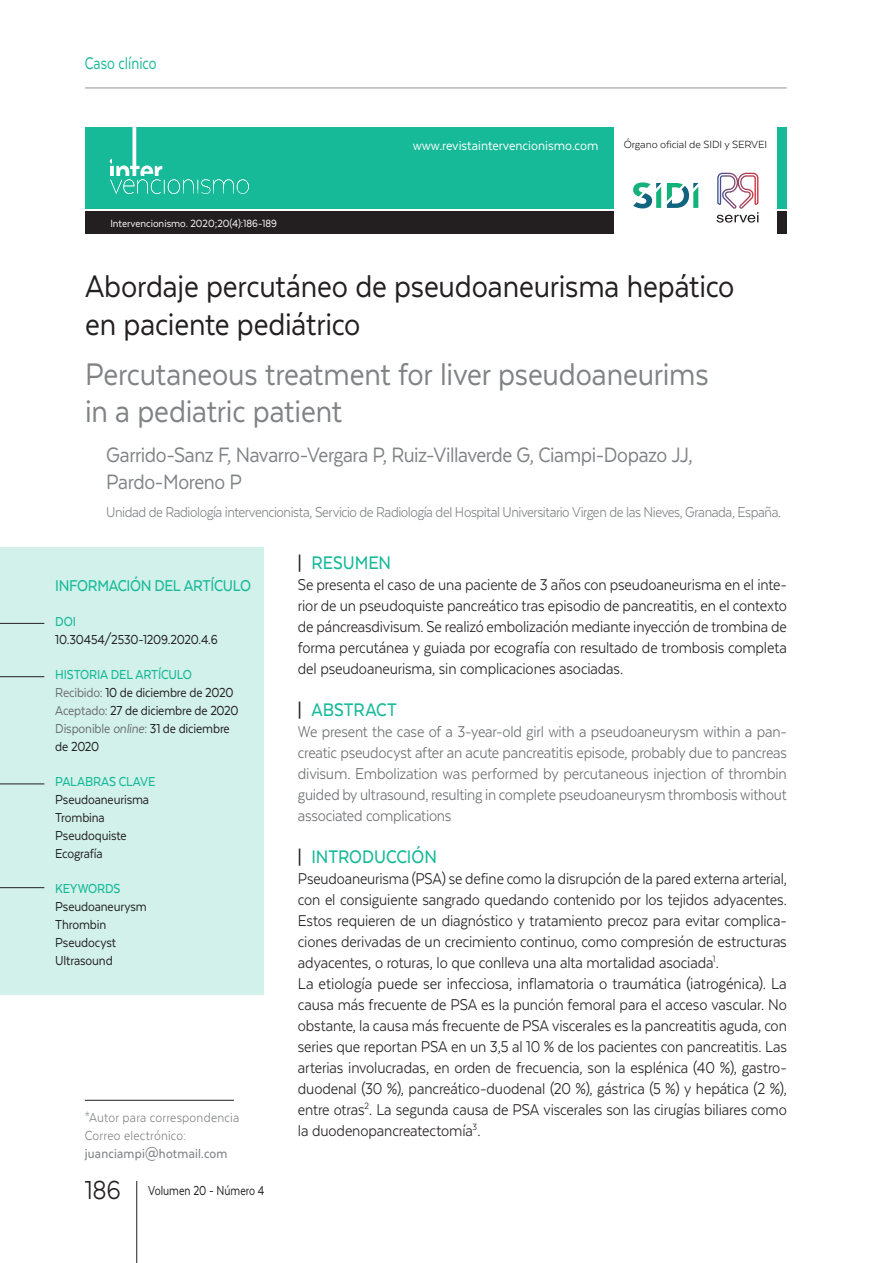
<style>
.page{position:relative;width:893px;height:1263px;background:#fff}
.page>*{position:absolute;margin:0;border:0;box-sizing:border-box;transform-origin:0 0}
.INTER_Titular{font:36px/37.5px "Texta";letter-spacing:-.005em;color:#231f20;scale:.9 1}
.INTER_Titular_ingles{font:36px/37.5px "Texta";letter-spacing:-.005em;color:#808285;scale:.9 1}
.INTER_Autor{font:24px/27px "Texta";letter-spacing:-.02em;color:#808285;scale:.9 1}
.INTER_Apartado_1{font:500 21px "Texta";color:#16b998;scale:.9 1}
.INTER_Cintillo_secci{font:19.5px "Texta";color:#16b998;scale:.8 1}
.INTER_Texto{font:18px/21px "Texta";letter-spacing:-.01em;color:#231f20;text-align:justify;scale:.92 1}
.INTER_Texto-2{font:18px/21px "Texta";letter-spacing:-.01em;color:#231f20;text-align:justify;scale:.89 1}
.INTER_Texto-3{font:18px/21px "Texta";letter-spacing:-.01em;color:#231f20;text-align:justify;scale:.9 1}
.INTER_Abstract_ingle{font:18px/21px "Texta";letter-spacing:-.015em;color:#6c6d70;text-align:justify;scale:.9 1}
.INTER_Info_titular{font:500 18px "Texta";letter-spacing:-.02em;color:#16b998;scale:.9 1}
.INTER_Autor_datos{font:16.5px "Texta";letter-spacing:-.03em;color:#808285;scale:.9 1}
.INTER_Info_texto{font:15px "Texta";letter-spacing:-.01em;color:#231f20;scale:.9 1}
.INTER_Info_historia{font:15px/18px "Texta";letter-spacing:-.01em;color:#231f20;scale:.9 1}
.INTER_Info_apartado{font:500 15px "Texta";letter-spacing:-.01em;color:#16b998;scale:.9 1}
.INTER_Autor_correspo{font:500 15px/18px "Texta";letter-spacing:.015em;color:#808285;scale:.9 1}
.t1{font:15px "Texta";color:#fff;scale:.93 1}
.INTER_Autor_correspo-2{font:15px "Texta";letter-spacing:.015em;color:#808285;scale:.9 1}
.INTER_Info_historia-2{font:15px "Texta";letter-spacing:-.01em;color:#231f20;scale:.8 1}
.t2{font:12px "Texta";color:#fff;scale:.93 1}
.t3{font:12px "Texta";letter-spacing:-.01em;color:#231f20}
.s1{color:#6c6d70}
.s2{font-style:italic;color:#6c6d70}
.s3{font-weight:400}
.s4{font-size:30px}
.s5{color:#231f20}
</style>
<div class="page">
<div style="left:85px;top:128px;width:702px;height:81px;background:#16b998"></div>
<div style="left:85px;top:211px;width:702px;height:23px;background:#231f20"></div>
<div style="left:615px;top:125px;width:162px;height:109px;background:#fff"></div>
<svg style="left:110px;top:127px;width:139px;height:67px"></svg>
<svg style="left:633px;top:182px;width:28px;height:26px"></svg>
<svg style="left:667px;top:183px;width:31px;height:25px"></svg>
<div style="left:715px;top:171px;width:46px;height:52px;background:linear-gradient(to bottom,#fff,#fff)"></div>
<svg style="left:717px;top:173px;width:41px;height:50px"></svg>
<div style="left:0;top:548px;width:264px;height:447px;background:#d1f1ea"></div>
<hr style="left:0;top:676px;width:44px;height:1px;background:#231f20">
<hr style="left:0;top:783px;width:44px;height:1px;background:#231f20">
<hr style="left:0;top:887px;width:44px;height:1px;background:#231f20">
<hr style="left:0;top:623px;width:44px;height:1px;background:#231f20">
<hr style="left:85px;top:1100px;width:149px;height:1px;background:#231f20">
<hr style="left:85px;top:88px;width:702px;height:1px;background:#231f20">
<hr style="left:136px;top:1181px;width:1px;height:82px;background:#231f20">
<p class="INTER_Cintillo_secci" style="left:85px;top:53px;width:91px">Caso clínico</p>
<p class="t2" style="left:110px;top:217px;width:181px">Intervencionismo. 2020;20(4):186-189</p>
<p class="t1" style="left:413px;top:137px;width:201px">www.revistaintervencionismo.com</p>
<p class="t3" style="left:624px;top:138px;width:145px">Órgano oficial de SIDI y SERVEI</p>
<p class="INTER_Titular" style="left:85px;top:267px;width:723px">Abordaje percutáneo de pseudoaneurisma hepático en paciente pediátrico</p>
<p class="INTER_Titular_ingles" style="left:85px;top:355px;width:694px">Percutaneous treatment for liver pseudoaneurims in a pediatric patient</p>
<p class="INTER_Autor" style="left:106px;top:441px;width:653px">Garrido-Sanz F, Navarro-Vergara P, Ruiz-Villaverde G, Ciampi-Dopazo JJ,<br>Pardo-Moreno P</p>
<p class="INTER_Autor_datos" style="left:106px;top:504px;width:751px">Unidad de Radiología intervencionista, Servicio de Radiología del Hospital Universitario Virgen de las Nieves, Granada, España.</p>
<p class="INTER_Info_titular" style="left:55px;top:576px;width:219px">INFORMACIÓN DEL ARTÍCULO</p>
<p class="INTER_Info_apartado" style="left:55px;top:614px;width:24px">DOI</p>
<p class="INTER_Info_texto" style="left:55px;top:632px;width:182px">10.30454/2530-1209.2020.4.6</p>
<p class="INTER_Info_apartado" style="left:55px;top:667px;width:154px">HISTORIA DEL ARTÍCULO</p>
<p class="INTER_Info_historia" style="left:55px;top:683px;width:199px"><span class="s1">Recibido:</span> 10 de diciembre de 2020</p>
<p class="INTER_Info_historia" style="left:55px;top:701px;width:205px"><span class="s1">Aceptado:</span> 27 de diciembre de 2020</p>
<p class="INTER_Info_historia" style="left:55px;top:719px;width:195px"><span class="s1">Disponible</span> <span class="s2">online</span><span class="s1">:</span> 31 de diciembre de 2020</p>
<p class="INTER_Info_apartado" style="left:55px;top:774px;width:113px">PALABRAS CLAVE</p>
<p class="INTER_Info_texto" style="left:55px;top:792px;width:106px">Pseudoaneurisma</p>
<p class="INTER_Info_texto" style="left:55px;top:810px;width:57px">Trombina</p>
<p class="INTER_Info_texto" style="left:55px;top:828px;width:81px">Pseudoquiste</p>
<p class="INTER_Info_texto" style="left:55px;top:846px;width:54px">Ecografía</p>
<p class="INTER_Info_apartado" style="left:55px;top:881px;width:74px">KEYWORDS</p>
<p class="INTER_Info_texto" style="left:55px;top:899px;width:103px">Pseudoaneurysm</p>
<p class="INTER_Info_texto" style="left:55px;top:917px;width:58px">Thrombin</p>
<p class="INTER_Info_texto" style="left:55px;top:935px;width:69px">Pseudocyst</p>
<p class="INTER_Info_texto" style="left:55px;top:953px;width:65px">Ultrasound</p>
<p class="INTER_Autor_correspo-2" style="left:85px;top:1109px;width:173px">*Autor para correspondencia</p>
<p class="INTER_Autor_correspo" style="left:85px;top:1126px;width:160px"><span class="s3">Correo electrónico: </span>juanciampi@hotmail.com</p>
<p class="INTER_Info_historia-2" style="left:85px;top:1182px;width:226px"><span class="s4">186</span> Volumen 20 - Número 4</p>
<p class="INTER_Apartado_1" style="left:298px;top:551px;width:105px"><span class="s5">|</span> RESUMEN</p>
<p class="INTER_Texto-3" style="left:298px;top:573px;width:545px">Se presenta el caso de una paciente de 3 años con pseudoaneurisma en el inte&shy;rior de un pseudoquiste pancreático tras episodio de pancreatitis, en el contexto de páncreasdivisum. Se realizó embolización mediante inyección de trombina de forma percutánea y guiada por ecografía con resultado de trombosis completa del pseudoaneurisma, sin complicaciones asociadas.</p>
<p class="INTER_Apartado_1" style="left:298px;top:698px;width:112px"><span class="s5">|</span> ABSTRACT</p>
<p class="INTER_Abstract_ingle" style="left:298px;top:720px;width:545px">We present the case of a 3-year-old girl with a pseudoaneurysm within a pan&shy;creatic pseudocyst after an acute pancreatitis episode, probably due to pancreas divisum. Embolization was performed by percutaneous injection of thrombin guided by ultrasound, resulting in complete pseudoaneurysm thrombosis without associated complications</p>
<p class="INTER_Apartado_1" style="left:298px;top:845px;width:156px"><span class="s5">|</span> INTRODUCCIÓN</p>
<p class="INTER_Texto-2" style="left:298px;top:867px;width:551px">Pseudoaneurisma (PSA) se define como la disrupción de la pared externa arterial, con el consiguiente sangrado quedando contenido por los tejidos adyacentes.<br>Estos requieren de un diagnóstico y tratamiento precoz para evitar complica&shy;ciones derivadas de un crecimiento continuo, como compresión de estructuras adyacentes, o roturas, lo que conlleva una alta mortalidad asociada<sup>1</sup>.</p>
<p class="INTER_Texto" style="left:298px;top:972px;width:533px">La etiología puede ser infecciosa, inflamatoria o traumática (iatrogénica). La causa más frecuente de PSA es la punción femoral para el acceso vascular. No obstante, la causa más frecuente de PSA viscerales es la pancreatitis aguda, con series que reportan PSA en un 3,5 al 10 % de los pacientes con pancreatitis. Las arterias involucradas, en orden de frecuencia, son la esplénica (40 %), gastro&shy;duodenal (30 %), pancreático-duodenal (20 %), gástrica (5 %) y hepática (2 %), entre otras<sup>2</sup>. La segunda causa de PSA viscerales son las cirugías biliares como la duodenopancreatectomía<sup>3</sup>.</p>
</div>
